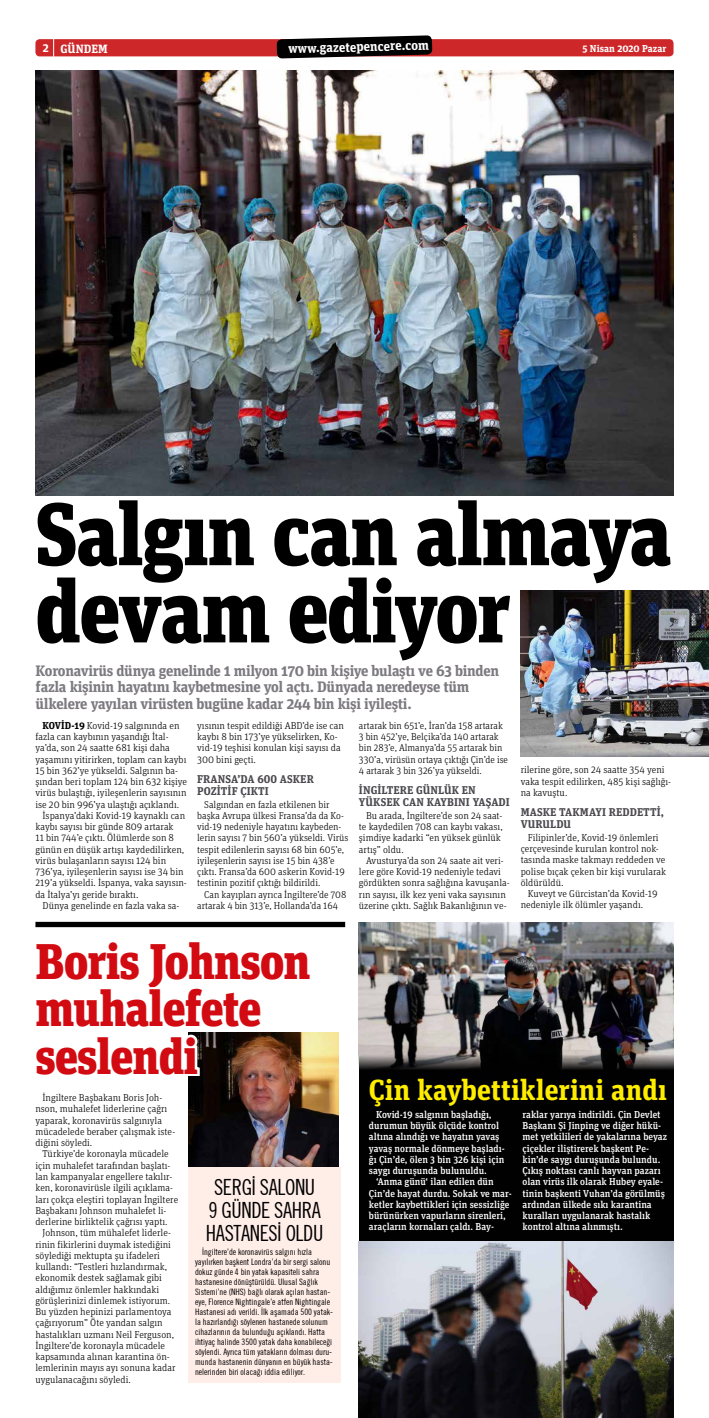
<style>
.page{position:relative;width:709px;height:1418px;background:#fff}
.page>*{position:absolute;margin:0;border:0;box-sizing:border-box;transform-origin:0 0}
.t1{font:900 88.19px/77.2px "Unit Slab Pro";letter-spacing:-.02em;color:#000;scale:.95 1}
.t2{font:900 50px/47.5px "Unit Slab Pro";letter-spacing:-.02em;color:#d20a11;scale:.95 1}
.t3{font:700 29px "Unit Slab Pro";color:#ffed00}
.t4{font:21.88px/23.1px "Trade Gothic Cond";letter-spacing:-.02em;color:#000;text-align:center;scale:.95 1}
.t5{font:700 15.12px/16.5px "Unit Slab Pro";letter-spacing:-.02em;color:#7d7a80}
.t6{font:700 13.25px "Unit Slab Pro";color:#fff}
.t7{font:700 12px "Unit Slab Pro";color:#fff}
.t8{font:700 11.25px/11.6px "Unit Slab Pro";letter-spacing:.01em;color:#4b494f}
.t9{font:300 10px/11.2px "Unit Slab Pro";color:#000}
.t10{font:500 10px/11.2px "Unit Slab Pro";letter-spacing:-.005em;color:#fff}
.t11{font:700 10px "Unit Slab Pro";color:#fff}
.t12{font:8.75px/10px "Trade Gothic Cond";letter-spacing:-.005em;color:#000}
.s1{font-weight:700}
</style>
<div class="page">
<div style="left:188px;top:1166px;width:153px;height:216px;background:#ffede7"></div>
<div style="left:359px;top:925px;width:314px;height:457px;background:#010102"></div>
<div style="left:35px;top:39px;width:638px;height:17px;background:#cd2729;border-radius:4px"></div>
<svg style="left:277px;top:35px;width:155px;height:24px"></svg>
<svg style="left:53px;top:39px;width:1px;height:18px"></svg>
<img style="left:188px;top:1032px;width:150px;height:134px">
<img style="left:35px;top:70px;width:638px;height:425px">
<img style="left:359px;top:922px;width:314px;height:148px">
<img style="left:359px;top:1241px;width:314px;height:176px">
<img style="left:520px;top:590px;width:189px;height:166px">
<img style="left:188px;top:1032px;width:126px;height:47px">
<div style="left:35px;top:921px;width:310px;height:6px;background:#000"></div>
<p class="t7" style="left:43px;top:40px;width:66px">2 GÜNDEM</p>
<h3 class="t6" style="left:288px;top:39px;width:142px;rotate:-2deg">www.gazetepencere.com</h3>
<p class="t11" style="left:582px;top:42px;width:85px">5 Nisan 2020 Pazar</p>
<h1 class="t1" style="left:35px;top:490px;width:671px">Salgın can almaya devam ediyor</h1>
<h3 class="t5" style="left:36px;top:661px;width:465px">Koronavirüs dünya genelinde 1 milyon 170 bin kişiye bulaştı ve 63 binden fazla kişinin hayatını kaybetmesine yol açtı. Dünyada neredeyse tüm ülkelere yayılan virüsten bugüne kadar 244 bin kişi iyileşti.</h3>
<p class="t9" style="left:43px;top:719px;width:138px"><span class="s1">KOVID-19</span> Kovid-19 salgınında en</p>
<p class="t9" style="left:35px;top:730px;width:135px">fazla can kaybının yaşandığı İtal-</p>
<p class="t9" style="left:35px;top:742px;width:136px">ya’da, son 24 saatte 681 kişi daha</p>
<p class="t9" style="left:35px;top:753px;width:152px">yaşamını yitirirken, toplam can kaybı</p>
<p class="t9" style="left:35px;top:764px;width:144px">15 bin 362’ye yükseldi. Salgının ba-</p>
<p class="t9" style="left:35px;top:775px;width:153px">şından beri toplam 124 bin 632 kişiye</p>
<p class="t9" style="left:35px;top:787px;width:152px">virüs bulaştığı, iyileşenlerin sayısının</p>
<p class="t9" style="left:35px;top:798px;width:145px">ise 20 bin 996’ya ulaştığı açıklandı.</p>
<p class="t9" style="left:43px;top:809px;width:144px">İspanya’daki Kovid-19 kaynaklı can</p>
<p class="t9" style="left:35px;top:820px;width:140px">kaybı sayısı bir günde 809 artarak</p>
<p class="t9" style="left:35px;top:832px;width:140px">11 bin 744’e çıktı. Ölümlerde son 8</p>
<p class="t9" style="left:35px;top:843px;width:150px">günün en düşük artışı kaydedilirken,</p>
<p class="t9" style="left:35px;top:854px;width:132px">virüs bulaşanların sayısı 124 bin</p>
<p class="t9" style="left:35px;top:865px;width:150px">736’ya, iyileşenlerin sayısı ise 34 bin</p>
<p class="t9" style="left:35px;top:877px;width:153px">219’a yükseldi. İspanya, vaka sayısın-</p>
<p class="t9" style="left:35px;top:888px;width:104px">da İtalya’yı geride bıraktı.</p>
<p class="t9" style="left:43px;top:899px;width:138px">Dünya genelinde en fazla vaka sa-</p>
<p class="t9" style="left:197px;top:719px;width:148px">yısının tespit edildiği ABD’de ise can kaybı 8 bin 173’ye yükselirken, Ko&shy;vid-19 teşhisi konulan kişi sayısı da<br>300 bini geçti.</p>
<p class="t8" style="left:197px;top:772px;width:118px">FRANSA’DA 600 ASKER<br>POZİTİF ÇIKTI</p>
<p class="t9" style="left:197px;top:798px;width:153px;text-indent:7px">Salgından en fazla etkilenen bir başka Avrupa ülkesi Fransa’da da Ko&shy;vid-19 nedeniyle hayatını kaybeden&shy;lerin sayısı 7 bin 560’a yükseldi. Virüs tespit edilenlerin sayısı 68 bin 605’e, iyileşenlerin sayısı ise 15 bin 438’e çıktı. Fransa’da 600 askerin Kovid-19 testinin pozitif çıktığı bildirildi.</p>
<p class="t9" style="left:197px;top:888px;width:151px;text-indent:7px">Can kayıpları ayrıca İngiltere’de 708 artarak 4 bin 313’e, Hollanda’da 164</p>
<p class="t9" style="left:359px;top:719px;width:151px">artarak bin 651’e, İran’da 158 artarak 3 bin 452’ye, Belçika’da 140 artarak bin 283’e, Almanya’da 55 artarak bin 330’a, virüsün ortaya çıktığı Çin’de ise 4 artarak 3 bin 326’ya yükseldi.</p>
<p class="t8" style="left:359px;top:784px;width:152px">İNGİLTERE GÜNLÜK EN<br>YÜKSEK CAN KAYBINI YAŞADI</p>
<p class="t9" style="left:359px;top:809px;width:145px;text-indent:7px">Bu arada, İngiltere’de son 24 saat&shy;te kaydedilen 708 can kaybı vakası, şimdiye kadarki “en yüksek günlük artış” oldu.</p>
<p class="t9" style="left:359px;top:854px;width:152px;text-indent:7px">Avusturya’da son 24 saate ait veri&shy;lere göre Kovid-19 nedeniyle tedavi gördükten sonra sağlığına kavuşanla&shy;rın sayısı, ilk kez yeni vaka sayısının üzerine çıktı. Sağlık Bakanlığının ve-</p>
<p class="t9" style="left:520px;top:764px;width:152px">rilerine göre, son 24 saatte 354 yeni vaka tespit edilirken, 485 kişi sağlığı&shy;na kavuştu.</p>
<p class="t8" style="left:520px;top:806px;width:145px">MASKE TAKMAYI REDDETTİ,<br>VURULDU</p>
<p class="t9" style="left:520px;top:831px;width:147px;text-indent:7px">Filipinler’de, Kovid-19 önlemleri çerçevesinde kurulan kontrol nok&shy;tasında maske takmayı reddeden ve polise bıçak çeken bir kişi vurularak öldürüldü.</p>
<p class="t9" style="left:520px;top:887px;width:138px;text-indent:7px">Kuveyt ve Gürcistan’da Kovid-19 nedeniyle ilk ölümler yaşandı.</p>
<h2 class="t2" style="left:35px;top:934px;width:291px">Boris Johnson muhalefete seslendi</h2>
<p class="t9" style="left:35px;top:1091px;width:141px;text-indent:7px">İngiltere Başbakanı Boris Joh&shy;nson, muhalefet liderlerine çağrı yaparak, koronavirüs salgınıyla mücadelede beraber çalışmak iste&shy;diğini söyledi.</p>
<p class="t9" style="left:35px;top:1148px;width:144px;text-indent:7px">Türkiye’de koronayla mücadele için muhalefet tarafından başlatı&shy;lan kampanyalar engellere takılır&shy;ken, koronavirüsle ilgili açıklama&shy;ları çokça eleştiri toplayan İngiltere Başbakanı Johnson muhalefet li&shy;derlerine birliktelik çağrısı yaptı.</p>
<p class="t9" style="left:35px;top:1226px;width:142px;text-indent:7px">Johnson, tüm mühalefet liderle&shy;rinin fikirlerini duymak istediğini söylediği mektupta şu ifadeleri kullandı: “Testleri hızlandırmak, ekonomik destek sağlamak gibi aldığımız önlemler hakkındaki görüşlerinizi dinlemek istiyorum.<br>Bu yüzden hepinizi parlamentoya çağırıyorum” Öte yandan salgın hastalıkları uzmanı Neil Ferguson, İngiltere’de koronayla mücadele kapsamında alınan karantina ön&shy;lemlerinin mayıs ayı sonuna kadar uygulanacağını söyledi.</p>
<h3 class="t4" style="left:206px;top:1175px;width:125px">SERGİ SALONU<br>9 GÜNDE SAHRA<br>HASTANESİ OLDU</h3>
<p class="t12" style="left:195px;top:1246px;width:139px;text-indent:7px">İngiltere’de koronavirüs salgını hızla yayılırken başkent Londra’da bir sergi salonu dokuz günde 4 bin yatak kapasiteli sahra hastanesine dönüştürüldü. Ulusal Sağlık Sistemi’ne (NHS) bağlı olarak açılan hastan&shy;eye, Florence Nightingale’e atfen Nightingale Hastanesi adı verildi. İlk aşamada 500 yatak&shy;la hazırlandığı söylenen hastanede solunum cihazlarının da bulunduğu açıklandı. Hatta ihtiyaç halinde 3500 yatak daha konabileceği söylendi. Ayrıca tüm yatakların dolması duru&shy;munda hastanenin dünyanın en büyük hasta&shy;nelerinden biri olacağı iddia ediliyor.</p>
<h3 class="t3" style="left:369px;top:1068px;width:299px">Çin kaybettiklerini andı</h3>
<p class="t10" style="left:369px;top:1108px;width:137px;text-indent:7px">Kovid-19 salgının başladığı, durumun büyük ölçüde kontrol altına alındığı ve hayatın yavaş yavaş normale dönmeye başladı&shy;ğı Çin’de, ölen 3 bin 326 kişi için saygı duruşunda bulunuldu.</p>
<p class="t10" style="left:369px;top:1175px;width:144px;text-indent:7px">‘Anma günü‘ ilan edilen dün Çin’de hayat durdu. Sokak ve mar&shy;ketler kaybettikleri için sessizliğe bürünürken vapurların sirenleri, araçların kornaları çaldı. Bay-</p>
<p class="t10" style="left:522px;top:1108px;width:146px">raklar yarıya indirildi. Çin Devlet Başkanı Şi Jinping ve diğer hükü&shy;met yetkilileri de yakalarına beyaz çiçekler iliştirerek başkent Pe&shy;kin’de saygı duruşunda bulundu.<br>Çıkış noktası canlı hayvan pazarı olan virüs ilk olarak Hubey eyale&shy;tinin başkenti Vuhan’da görülmüş ardından ülkede sıkı karantina kuralları uygulanarak hastalık kontrol altına alınmıştı.</p>
</div>
